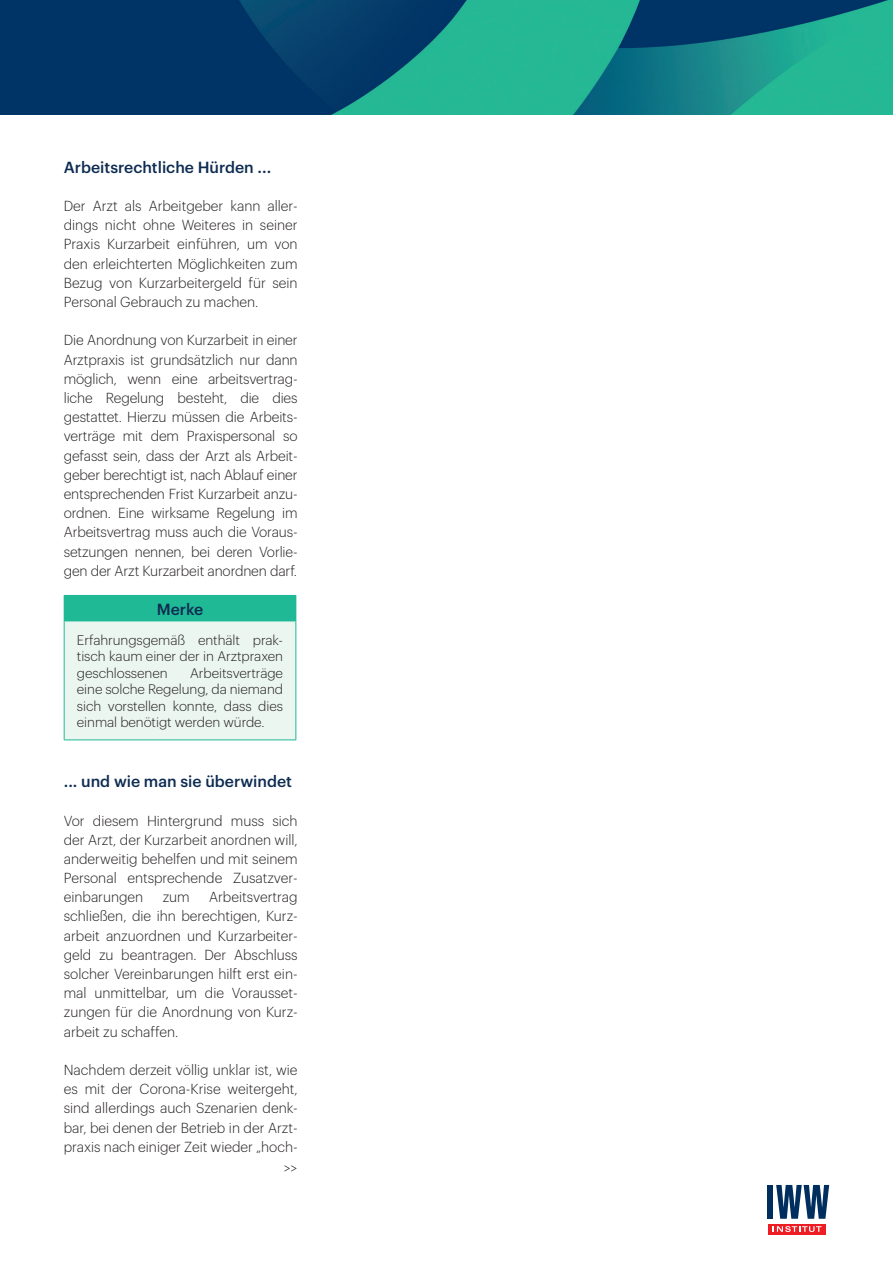
<style>
.page{position:relative;width:893px;height:1263px;background:#fff}
.page>*{position:absolute;margin:0;border:0;box-sizing:border-box;transform-origin:0 0}
.z0__Zwischentitel-1{font:500 15.75px "Graphik";color:#0d2b51}
.kh0__Kasten_Titel{font:500 15.75px "Graphik";color:#0d2b51}
.g0__Grundtext{font:300 14.25px/19.2px "Graphik";color:#231f20;text-align:justify}
.kg0__Kasten__Grundte{font:300 13.5px/16.5px "Graphik";letter-spacing:-.005em;color:#231f20;text-align:justify}
</style>
<div class="page">
<img style="left:0;top:0;width:893px;height:115px">
<div style="left:768px;top:1224px;width:57px;height:10px;background:#ee1d23"></div>
<svg style="left:773px;top:1226px;width:48px;height:6px"></svg>
<div style="left:768px;top:1185px;width:5px;height:34px;background:#002e5e"></div>
<svg style="left:776px;top:1185px;width:53px;height:34px"></svg>
<div style="left:64px;top:595px;width:232px;height:26px;background:#20b995"></div>
<div style="left:64px;top:621px;width:232px;height:119px;background:#ecf6f1"></div>
<hr style="left:64px;top:621px;width:1px;height:118px;background:#20b995">
<hr style="left:295px;top:621px;width:1px;height:118px;background:#20b995">
<hr style="left:64px;top:739px;width:232px;height:1px;background:#20b995">
<p class="z0__Zwischentitel-1" style="left:64px;top:155px;width:209px">Arbeitsrechtliche Hürden ...</p>
<p class="g0__Grundtext" style="left:64px;top:195px;width:235px">Der Arzt als Arbeitgeber kann aller&shy;dings nicht ohne Weiteres in seiner Praxis Kurzarbeit einführen, um von den erleichterten Möglichkeiten zum Bezug von Kurzarbeitergeld für sein Personal Gebrauch zu machen.</p>
<p class="g0__Grundtext" style="left:64px;top:330px;width:235px">Die Anordnung von Kurzarbeit in einer Arztpraxis ist grundsätzlich nur dann möglich, wenn eine arbeitsvertrag&shy;liche Regelung besteht, die dies gestattet. Hierzu müssen die Arbeits&shy;verträge mit dem Praxispersonal so gefasst sein, dass der Arzt als Arbeit&shy;geber berechtigt ist, nach Ablauf einer entsprechenden Frist Kurzarbeit anzu&shy;ordnen. Eine wirksame Regelung im Arbeitsvertrag muss auch die Voraus&shy;setzungen nennen, bei deren Vorlie&shy;gen der Arzt Kurzarbeit anordnen darf.</p>
<p class="kh0__Kasten_Titel" style="left:157px;top:597px;width:48px">Merke</p>
<p class="kg0__Kasten__Grundte" style="left:77px;top:630px;width:208px">Erfahrungsgemäß enthält prak&shy;tisch kaum einer der in Arztpraxen geschlossenen</p>
<p class="kg0__Kasten__Grundte" style="left:77px;top:663px;width:208px;text-indent:113px">Arbeitsverträge eine solche Regelung, da niemand sich vorstellen konnte, dass dies einmal benötigt werden würde.</p>
<p class="z0__Zwischentitel-1" style="left:64px;top:769px;width:230px">... und wie man sie überwindet</p>
<p class="g0__Grundtext" style="left:64px;top:810px;width:235px">Vor diesem Hintergrund muss sich der Arzt, der Kurzarbeit anordnen will, anderweitig behelfen und mit seinem Personal entsprechende Zusatzver&shy;einbarungen</p>
<p class="g0__Grundtext" style="left:64px;top:886px;width:235px;text-indent:145px">Arbeitsvertrag schließen, die ihn berechtigen, Kurz&shy;arbeit anzuordnen und Kurzarbeiter&shy;geld zu beantragen. Der Abschluss solcher Vereinbarungen hilft erst ein&shy;mal unmittelbar, um die Vorausset&shy;zungen für die Anordnung von Kurz&shy;arbeit zu schaffen.</p>
<p class="g0__Grundtext" style="left:64px;top:1059px;width:235px">Nachdem derzeit völlig unklar ist, wie es mit der Corona-Krise weitergeht, sind allerdings auch Szenarien denk&shy;bar, bei denen der Betrieb in der Arzt&shy;praxis nach einiger Zeit wieder „hoch-</p>
<p class="g0__Grundtext" style="left:284px;top:1157px;width:15px">&gt;&gt;</p>
<p class="g0__Grundtext" style="left:163px;top:886px;width:29px">zum</p>
</div>
